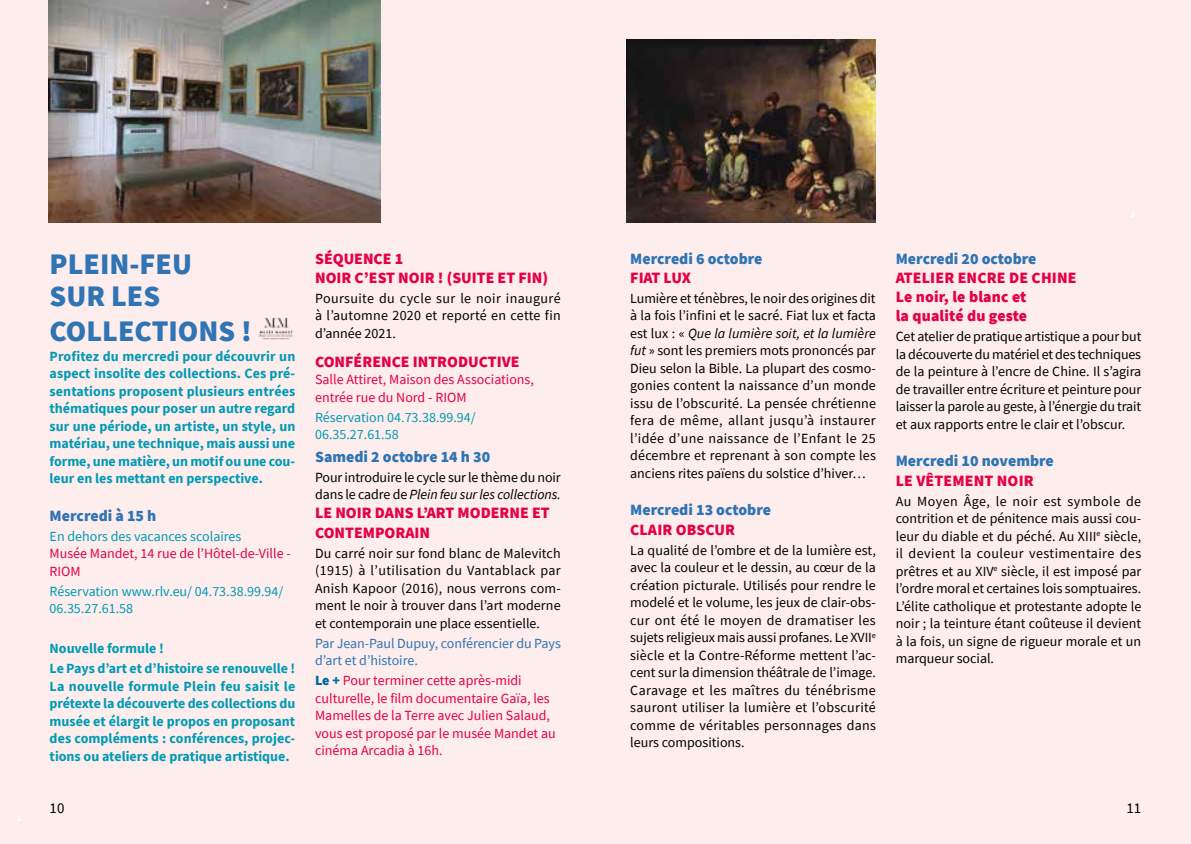
<style>
.page{position:relative;width:1191px;height:844px;background:#fff}
.page>*{position:absolute;margin:0;border:0;box-sizing:border-box;transform-origin:0 0}
.t1{font:900 29.75px/31.5px "Source Sans Pro";color:#2f74b5}
.t2{font:900 15.75px/19.2px "Source Sans Pro";color:#e50046}
.t3{font:900 15.75px "Source Sans Pro";color:#2f74b5}
.t4{font:14.88px "Source Sans Pro";color:#000}
.t5{font:14px/17.5px "Source Sans Pro";color:#000;text-align:justify}
.t6{font:700 14px/17.5px "Source Sans Pro";color:#009ab5;text-align:justify}
.t7{font:14px/17.5px "Source Sans Pro";color:#e50046}
.t8{font:14px/17.5px "Source Sans Pro";color:#009ab5}
.t9{font:14px/17.5px "Source Sans Pro";color:#2f74b5}
.s1{font-style:italic}
.s2{font-weight:900;color:#0069a0}
</style>
<div class="page">
<div style="left:0;top:0;width:1191px;height:843px;background:#fdedec"></div>
<img style="left:258px;top:317px;width:35px;height:23px">
<img style="left:49px;top:0;width:331px;height:223px">
<img style="left:627px;top:40px;width:249px;height:183px">
<h1 class="t1" style="left:50px;top:248px;width:144px">PLEIN-FEU<br>SUR LES</h1>
<h1 class="t1" style="left:50px;top:314px;width:204px">COLLECTIONS !</h1>
<p class="t6" style="left:50px;top:347px;width:247px">Profitez du mercredi pour découvrir un aspect insolite des collections. Ces pré&shy;sentations proposent plusieurs entrées thématiques pour poser un autre regard sur une période, un artiste, un style, un matériau, une technique, mais aussi une forme, une matière, un motif ou une cou&shy;leur en les mettant en perspective.</p>
<p class="t3" style="left:50px;top:504px;width:108px">Mercredi à 15 h</p>
<p class="t8" style="left:50px;top:527px;width:193px">En dehors des vacances scolaires</p>
<p class="t7" style="left:50px;top:544px;width:243px">Musée Mandet, 14 rue de l’Hôtel-de-Ville -<br>RIOM</p>
<p class="t8" style="left:50px;top:582px;width:235px">Réservation www.rlv.eu/ 04.73.38.99.94/<br>06.35.27.61.58</p>
<p class="t6" style="left:50px;top:638px;width:247px;line-height:19.9px">Nouvelle formule !<br>Le Pays d’art et d’histoire se renouvelle !</p>
<p class="t6" style="left:50px;top:676px;width:247px">La nouvelle formule Plein feu saisit le prétexte la découverte des collections du musée et élargit le propos en proposant des compléments : conférences, projec&shy;tions ou ateliers de pratique artistique.</p>
<p class="t4" style="left:50px;top:797px;width:16px">10</p>
<p class="t2" style="left:315px;top:248px;width:234px">SÉQUENCE 1<br>NOIR C’EST NOIR ! (SUITE ET FIN)</p>
<p class="t5" style="left:315px;top:289px;width:247px">Poursuite du cycle sur le noir inauguré à l’automne 2020 et reporté en cette fin d’année 2021.</p>
<p class="t2" style="left:315px;top:351px;width:206px">CONFÉRENCE INTRODUCTIVE</p>
<p class="t7" style="left:315px;top:370px;width:220px">Salle Attiret, Maison des Associations, entrée rue du Nord - RIOM</p>
<p class="t8" style="left:315px;top:408px;width:162px">Réservation 04.73.38.99.94/<br>06.35.27.61.58</p>
<p class="t3" style="left:315px;top:445px;width:177px">Samedi 2 octobre 14 h 30</p>
<p class="t5" style="left:315px;top:468px;width:247px">Pour introduire le cycle sur le thème du noir dans le cadre de <span class="s1">Plein feu sur les collections.</span></p>
<p class="t2" style="left:315px;top:503px;width:236px">LE NOIR DANS L’ART MODERNE ET<br>CONTEMPORAIN</p>
<p class="t5" style="left:315px;top:544px;width:247px">Du carré noir sur fond blanc de Malevitch (1915) à l’utilisation du Vantablack par Anish Kapoor (2016), nous verrons com&shy;ment le noir à trouver dans l’art moderne et contemporain une place essentielle.</p>
<p class="t9" style="left:315px;top:634px;width:247px">Par Jean-Paul Dupuy, conférencier du Pays d’art et d’histoire.</p>
<p class="t7" style="left:315px;top:671px;width:242px"><span class="s2">Le +</span> Pour terminer cette après-midi culturelle, le film documentaire Gaïa, les Mamelles de la Terre avec Julien Salaud, vous est proposé par le musée Mandet au cinéma Arcadia à 16h.</p>
<p class="t3" style="left:630px;top:247px;width:134px">Mercredi 6 octobre</p>
<p class="t2" style="left:630px;top:267px;width:62px">FIAT LUX</p>
<p class="t5" style="left:630px;top:289px;width:247px">Lumière et ténèbres, le noir des origines dit à la fois l’infini et le sacré. Fiat lux et facta est lux : « <span class="s1">Que la lumière soit, et la lumière fut</span> » sont les premiers mots prononcés par Dieu selon la Bible. La plupart des cosmo&shy;gonies content la naissance d’un monde issu de l’obscurité. La pensée chrétienne fera de même, allant jusqu’à instaurer l’idée d’une naissance de l’Enfant le 25 décembre et reprenant à son compte les anciens rites païens du solstice d’hiver…</p>
<p class="t3" style="left:630px;top:499px;width:142px">Mercredi 13 octobre</p>
<p class="t2" style="left:630px;top:519px;width:106px">CLAIR OBSCUR</p>
<p class="t5" style="left:630px;top:541px;width:247px">La qualité de l’ombre et de la lumière est, avec la couleur et le dessin, au cœur de la création picturale. Utilisés pour rendre le modelé et le volume, les jeux de clair-obs&shy;cur ont été le moyen de dramatiser les sujets religieux mais aussi profanes. Le XVII<sup>e </sup>siècle et la Contre-Réforme mettent l’ac&shy;cent sur la dimension théâtrale de l’image.<br>Caravage et les maîtres du ténébrisme sauront utiliser la lumière et l’obscurité comme de véritables personnages dans leurs compositions.</p>
<p class="t3" style="left:895px;top:247px;width:142px">Mercredi 20 octobre</p>
<p class="t2" style="left:895px;top:267px;width:182px">ATELIER ENCRE DE CHINE<br>Le noir, le blanc et<br>la qualité du geste</p>
<p class="t5" style="left:895px;top:328px;width:247px">Cet atelier de pratique artistique a pour but la découverte du matériel et des techniques de la peinture à l’encre de Chine. Il s’agira de travailler entre écriture et peinture pour laisser la parole au geste, à l’énergie du trait et aux rapports entre le clair et l’obscur.</p>
<p class="t3" style="left:895px;top:450px;width:160px">Mercredi 10 novembre</p>
<p class="t2" style="left:895px;top:470px;width:140px">LE VÊTEMENT NOIR</p>
<p class="t5" style="left:895px;top:492px;width:247px">Au Moyen Âge, le noir est symbole de contrition et de pénitence mais aussi cou&shy;leur du diable et du péché. Au XIII<sup>e</sup> siècle, il devient la couleur vestimentaire des prêtres et au XIV<sup>e</sup> siècle, il est imposé par l’ordre moral et certaines lois somptuaires.<br>L’élite catholique et protestante adopte le noir ; la teinture étant coûteuse il devient à la fois, un signe de rigueur morale et un marqueur social.</p>
<p class="t4" style="left:1126px;top:797px;width:16px">11</p>
</div>
